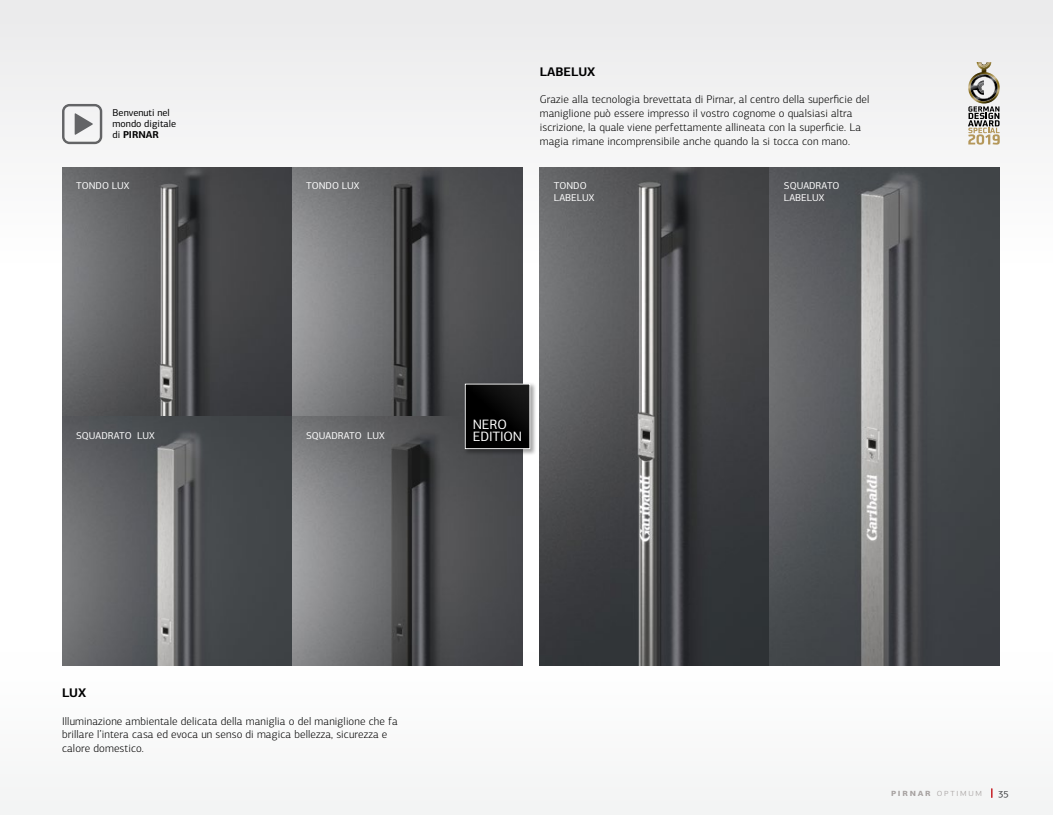
<style>
.page{position:relative;width:1053px;height:815px;background:#fff}
.page>*{position:absolute;margin:0;border:0;box-sizing:border-box;transform-origin:0 0}
.t1{font:13.62px/12.5px "PF Agora Sans Pro";letter-spacing:-.01em;color:#fff}
.t2{font:700 12.5px "PF Agora Sans Pro";color:#000}
.t3{font:300 11.25px/13.8px "PF Agora Sans Pro";letter-spacing:.01em;color:#000}
.t4{font:10px/11.2px "PF Agora Sans Pro";color:#fff}
.t5{font:10px/11.2px "PF Agora Sans Pro";color:#000}
.t6{font:300 10px "PF Agora Sans Pro";letter-spacing:.175em;color:#a7a2a1}
.t7{font:300 10px "PF Agora Sans Pro";color:#58595b}
.s1{font-weight:700}
</style>
<div class="page">
<div style="left:0;top:652px;width:1052px;height:163px;background:#f3f4f4"></div>
<div style="left:0;top:0;width:1052px;height:305px;background:#ebebec"></div>
<img style="left:968px;top:62px;width:31px;height:42px">
<img style="left:970px;top:74px;width:27px;height:27px">
<svg style="left:977px;top:62px;width:13px;height:7px"></svg>
<img style="left:973px;top:77px;width:22px;height:22px">
<svg style="left:968px;top:106px;width:31px;height:39px"></svg>
<img style="left:62px;top:168px;width:460px;height:497px">
<div style="left:463px;top:382px;width:73px;height:73px;background:#000;opacity:.35"></div>
<svg style="left:464px;top:447px;width:67px;height:2px"></svg>
<div style="left:463px;top:382px;width:68px;height:65px;background:#fff;opacity:.3"></div>
<img style="left:539px;top:168px;width:460px;height:497px">
<svg style="left:62px;top:104px;width:40px;height:40px"></svg>
<p class="t5" style="left:112px;top:107px;width:65px">Benvenuti nel mondo digitale di <span class="s1">PIRNAR</span></p>
<p class="t4" style="left:76px;top:180px;width:54px">TONDO LUX</p>
<p class="t4" style="left:306px;top:180px;width:54px">TONDO LUX</p>
<p class="t4" style="left:76px;top:430px;width:79px">SQUADRATO LUX</p>
<p class="t4" style="left:306px;top:430px;width:79px">SQUADRATO LUX</p>
<p class="t2" style="left:539px;top:64px;width:57px">LABELUX</p>
<p class="t3" style="left:539px;top:93px;width:331px">Grazie alla tecnologia brevettata di Pirnar, al centro della superficie del maniglione può essere impresso il vostro cognome o qualsiasi altra iscrizione, la quale viene perfettamente allineata con la superficie. La magia rimane incomprensibile anche quando la si tocca con mano.</p>
<p class="t4" style="left:554px;top:180px;width:41px">TONDO<br>LABELUX</p>
<p class="t4" style="left:784px;top:180px;width:57px">SQUADRATO<br>LABELUX</p>
<p class="t1" style="left:473px;top:418px;width:51px">NERO<br>EDITION</p>
<p class="t2" style="left:62px;top:685px;width:26px">LUX</p>
<p class="t3" style="left:62px;top:714px;width:337px">Illuminazione ambientale delicata della maniglia o del maniglione che fa brillare l’intera casa ed evoca un senso di magica bellezza, sicurezza e calore domestico.</p>
<p class="t6" style="left:890px;top:787px;width:93px"><span class="s1">PIRNAR</span> OPTIMUM</p>
<p class="t7" style="left:998px;top:787px;width:12px">35</p>
</div>
